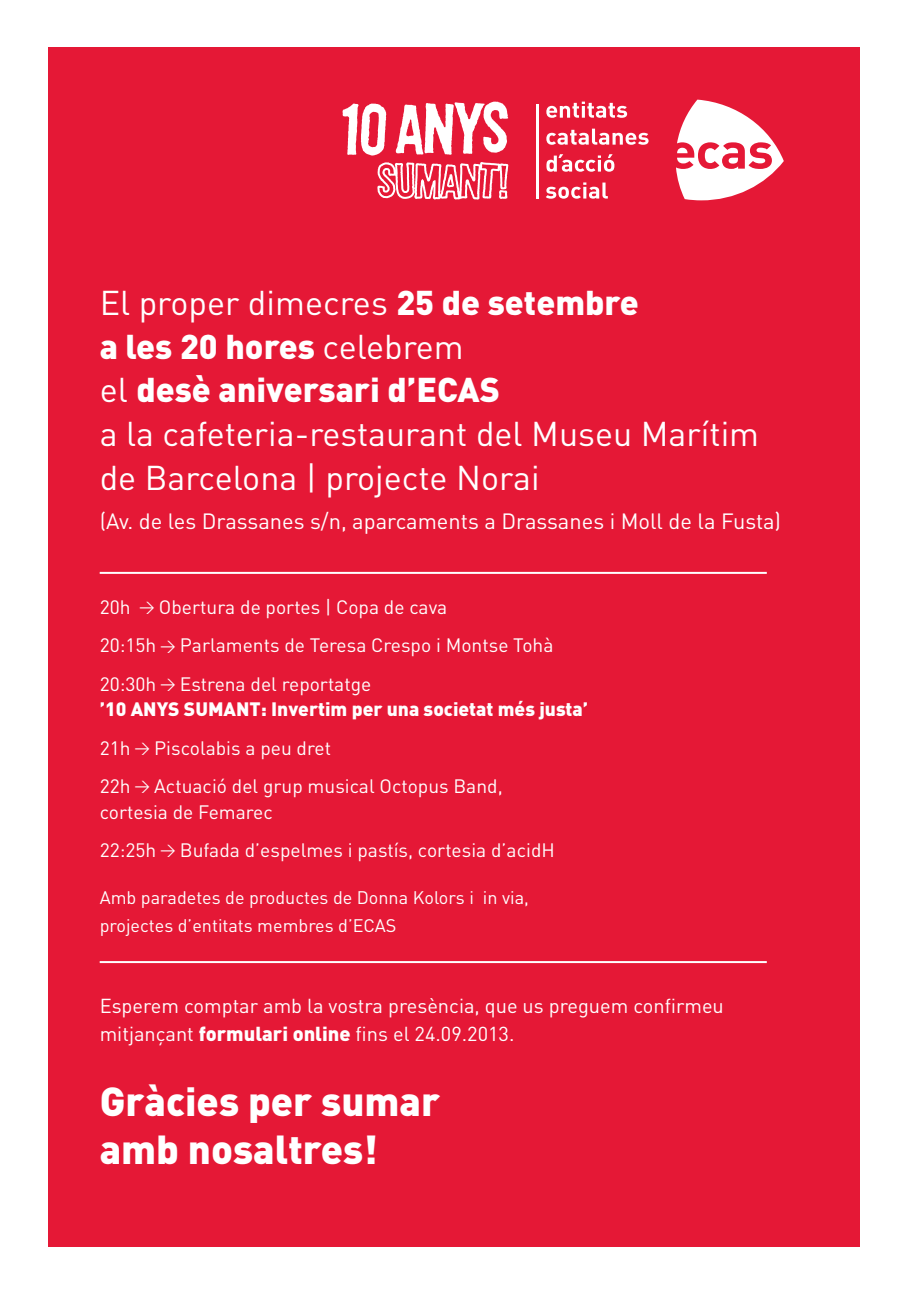
<style>
.page{position:relative;width:908px;height:1304px;background:#fff}
.page>*{position:absolute;margin:0;border:0;box-sizing:border-box;transform-origin:0 0}
.t1{font:900 40px "DIN";color:#fff}
.t2{font:34px "DIN";color:#fff}
.t3{font:900 34px "DIN";color:#fff}
.t4{font:21.8px "DIN";color:#fff}
.t5{font:20px "DIN";color:#fff}
.t6{font:19.2px "DIN";color:#fff}
.t7{font:900 19.2px "DIN";color:#fff}
.t8{font:18px "DIN";color:#fff}
.s1{font-weight:900}
.s2{font-weight:400}
.s3{font-size:15.4px}
</style>
<div class="page">
<div style="left:48px;top:47px;width:811px;height:1200px;background:#e51836"></div>
<svg style="left:676px;top:100px;width:107px;height:100px"></svg>
<svg style="left:546px;top:102px;width:81px;height:16px"></svg>
<svg style="left:546px;top:129px;width:102px;height:16px"></svg>
<svg style="left:546px;top:154px;width:68px;height:18px"></svg>
<svg style="left:546px;top:182px;width:61px;height:17px"></svg>
<hr style="left:536px;top:104px;width:3px;height:95px;background:#fff">
<svg style="left:342px;top:101px;width:167px;height:99px"></svg>
<hr style="left:100px;top:572px;width:666px;height:2px;background:#fff">
<hr style="left:100px;top:961px;width:666px;height:2px;background:#fff">
<p class="t2" style="left:100px;top:282px;width:540px">El proper dimecres <span class="s1">25 de setembre</span></p>
<p class="t3" style="left:100px;top:324px;width:365px">a les 20 hores <span class="s2">celebrem</span></p>
<p class="t3" style="left:100px;top:367px;width:401px"><span class="s2">el</span> desè aniversari d’ECAS</p>
<p class="t2" style="left:100px;top:413px;width:660px">a la cafeteria-restaurant del Museu Marítim</p>
<p class="t2" style="left:100px;top:456px;width:441px">de Barcelona | projecte Norai</p>
<p class="t4" style="left:100px;top:507px;width:682px">(Av. de les Drassanes s/n, aparcaments a Drassanes i Moll de la Fusta)</p>
<p class="t6" style="left:100px;top:595px;width:349px">20h <span class="s3">&gt;</span> Obertura de portes | Copa de cava</p>
<p class="t6" style="left:100px;top:633px;width:455px">20:15h <span class="s3">&gt;</span> Parlaments de Teresa Crespo i Montse Tohà</p>
<p class="t6" style="left:100px;top:672px;width:273px">20:30h <span class="s3">&gt;</span> Estrena del reportatge</p>
<p class="t7" style="left:100px;top:696px;width:489px">’10 ANYS SUMANT: Invertim per una societat més justa’</p>
<p class="t6" style="left:100px;top:736px;width:233px">21h <span class="s3">&gt;</span> Piscolabis a peu dret</p>
<p class="t6" style="left:100px;top:774px;width:404px">22h <span class="s3">&gt;</span> Actuació del grup musical Octopus Band,</p>
<p class="t6" style="left:100px;top:800px;width:175px">cortesia de Femarec</p>
<p class="t6" style="left:100px;top:838px;width:456px">22:25h <span class="s3">&gt;</span> Bufada d’espelmes i pastís, cortesia d’acidH</p>
<p class="t8" style="left:100px;top:887px;width:430px">Amb paradetes de productes de Donna Kolors i in via,</p>
<p class="t8" style="left:100px;top:915px;width:298px">projectes d’entitats membres d’ECAS</p>
<p class="t5" style="left:100px;top:994px;width:625px">Esperem comptar amb la vostra presència, que us preguem confirmeu</p>
<p class="t5" style="left:100px;top:1022px;width:416px">mitjançant <span class="s1">formulari online</span> fins el 24.09.2013.</p>
<p class="t1" style="left:100px;top:1075px;width:341px">Gràcies per sumar</p>
<p class="t1" style="left:100px;top:1123px;width:279px">amb nosaltres!</p>
</div>
